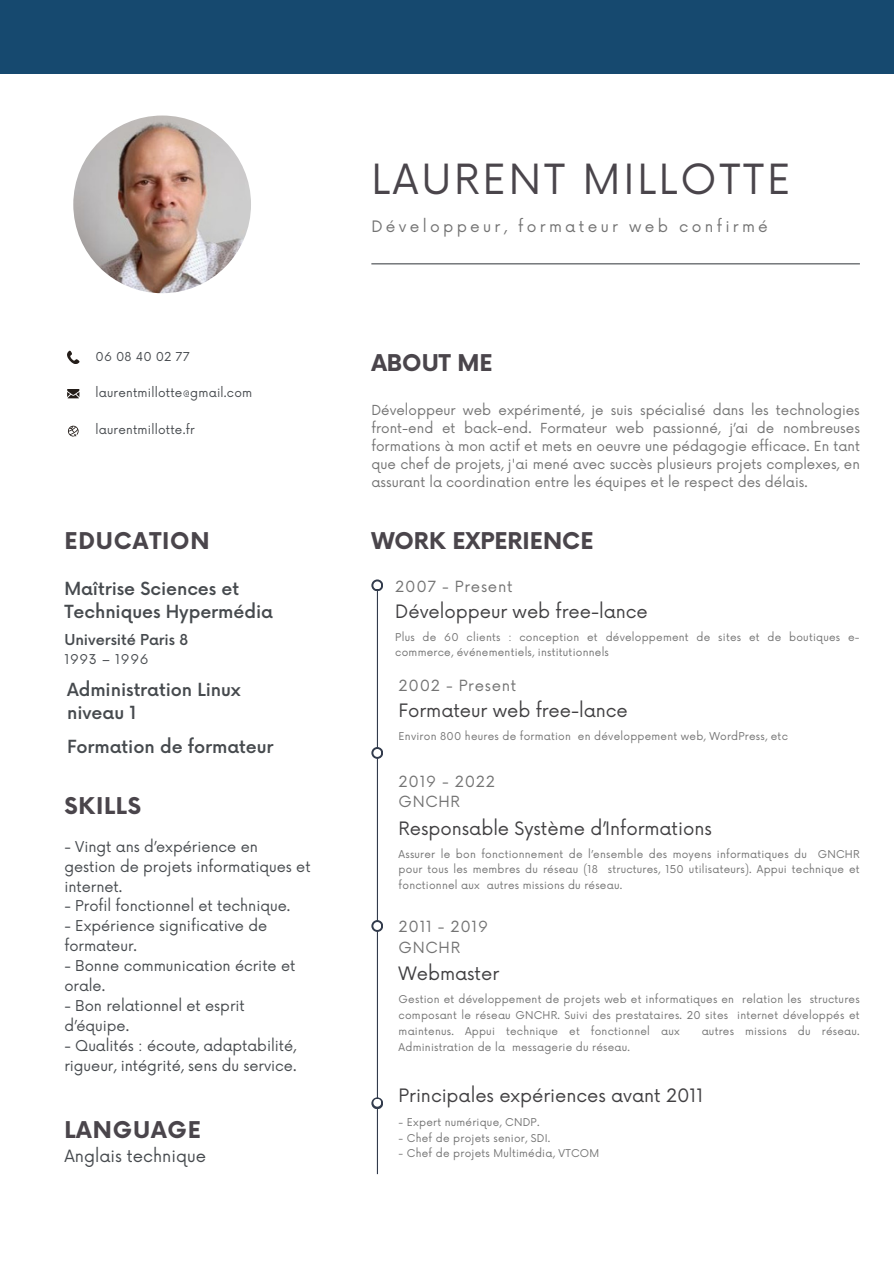
<style>
.page{position:relative;width:894px;height:1264px;background:#fff}
.page>*{position:absolute;margin:0;border:0;box-sizing:border-box;transform-origin:0 0}
.t1{font:40.5px "Now";letter-spacing:.07em;color:#4a454b}
.t2{font:700 22.5px "Now";letter-spacing:.035em;color:#4a454b}
.t3{font:700 22.5px "Now";color:#4a454b}
.t4{font:18px "Now";color:#414042}
.t5{font:500 17.55px/23.7px "Now";letter-spacing:-.005em;color:#464a4e}
.t6{font:16.5px "Now";color:#464a4e}
.t7{font:15.45px "Now";letter-spacing:.215em;color:#737373}
.t8{font:15px "Now";letter-spacing:.045em;color:#737373}
.t9{font:500 14.7px "Now";letter-spacing:-.005em;color:#464a4e}
.t10{font:14.55px/20px "Now";letter-spacing:-.005em;color:#464a4e}
.t11{font:13.5px/18px "Now";color:#737373;text-align:justify}
.t12{font:13.2px "Now";letter-spacing:.05em;color:#464a4e}
.t13{font:12px "Now";letter-spacing:.015em;color:#464a4e}
.t14{font:10.5px/15.8px "Now";letter-spacing:.02em;color:#737373;text-align:justify}
</style>
<div class="page">
<div style="left:0;top:0;width:893px;height:73px;background:#16496f"></div>
<img style="left:73px;top:115px;width:178px;height:178px;border-radius:50%">
<svg style="left:67px;top:350px;width:12px;height:14px"></svg>
<svg style="left:68px;top:426px;width:11px;height:11px"></svg>
<svg style="left:67px;top:389px;width:12px;height:9px"></svg>
<hr style="left:371px;top:263px;width:488px;height:1px;background:#464a4e">
<hr style="left:377px;top:585px;width:1px;height:589px;background:#323b4c">
<svg style="left:371px;top:579px;width:12px;height:12px"></svg>
<div style="left:373px;top:581px;width:8px;height:8px;background:#fff;border-radius:50%"></div>
<svg style="left:371px;top:920px;width:12px;height:11px"></svg>
<div style="left:373px;top:922px;width:8px;height:8px;background:#fff;border-radius:50%"></div>
<svg style="left:371px;top:747px;width:12px;height:11px"></svg>
<div style="left:373px;top:749px;width:8px;height:8px;background:#fff;border-radius:50%"></div>
<svg style="left:371px;top:1097px;width:12px;height:12px"></svg>
<div style="left:373px;top:1098px;width:8px;height:8px;background:#fff;border-radius:50%"></div>
<h1 class="t13" style="left:95px;top:350px;width:96px">06 08 40 02 77</h1>
<p class="t13" style="left:95px;top:385px;width:158px">laurentmillotte@gmail.com</p>
<p class="t13" style="left:95px;top:423px;width:100px">laurentmillotte.fr</p>
<h2 class="t2" style="left:64px;top:529px;width:147px">EDUCATION</h2>
<h6 class="t5" style="left:64px;top:577px;width:210px">Maîtrise Sciences et<br>Techniques Hypermédia</h6>
<p class="t9" style="left:64px;top:631px;width:125px">Université Paris 8</p>
<h3 class="t5" style="left:67px;top:678px;width:175px">Administration Linux niveau 1</h3>
<h3 class="t12" style="left:64px;top:651px;width:85px">1993 – 1996</h3>
<p class="t5" style="left:67px;top:736px;width:208px">Formation de formateur</p>
<p class="t2" style="left:64px;top:793px;width:78px">SKILLS</p>
<p class="t10" style="left:64px;top:837px;width:248px">- Vingt ans d’expérience en gestion de projets informatiques et internet.</p>
<p class="t10" style="left:64px;top:897px;width:227px">- Profil fonctionnel et technique.</p>
<h2 class="t10" style="left:64px;top:916px;width:204px">- Expérience significative de formateur.</h2>
<p class="t10" style="left:64px;top:956px;width:232px">- Bonne communication écrite et orale.</p>
<h2 class="t10" style="left:64px;top:996px;width:182px">- Bon relationnel et esprit d’équipe.</h2>
<h3 class="t10" style="left:64px;top:1036px;width:233px">- Qualités : écoute, adaptabilité, rigueur, intégrité, sens du service.</h3>
<p class="t2" style="left:64px;top:1117px;width:138px">LANGUAGE</p>
<p class="t6" style="left:64px;top:1146px;width:143px">Anglais technique</p>
<h2 class="t1" style="left:371px;top:156px;width:420px">LAURENT MILLOTTE</h2>
<h4 class="t7" style="left:371px;top:217px;width:398px">Développeur, formateur web confirmé</h4>
<p class="t2" style="left:371px;top:350px;width:123px">ABOUT ME</p>
<p class="t11" style="left:371px;top:402px;width:490px">Développeur web expérimenté, je suis spécialisé dans les technologies front-end et back-end. Formateur web passionné, j’ai de nombreuses formations à mon actif et mets en oeuvre une pédagogie efficace. En tant que chef de projets, j'ai mené avec succès plusieurs projets complexes, en assurant la coordination entre les équipes et le respect des délais.</p>
<p class="t3" style="left:371px;top:529px;width:223px">WORK EXPERIENCE</p>
<p class="t8" style="left:395px;top:578px;width:119px">2007 - Present</p>
<h4 class="t4" style="left:395px;top:601px;width:254px">Développeur web free-lance</h4>
<p class="t14" style="left:395px;top:629px;width:465px">Plus de 60 clients : conception et développement de sites et de boutiques e&shy;commerce, événementiels, institutionnels</p>
<h4 class="t8" style="left:398px;top:677px;width:119px">2002 - Present</h4>
<h5 class="t4" style="left:398px;top:700px;width:231px">Formateur web free-lance</h5>
<p class="t14" style="left:398px;top:728px;width:390px">Environ 800 heures de formation en développement web, WordPress, etc</p>
<h4 class="t8" style="left:398px;top:772px;width:98px">2019 - 2022</h4>
<p class="t8" style="left:398px;top:793px;width:63px">GNCHR</p>
<p class="t4" style="left:398px;top:818px;width:315px">Responsable Système d’Informations</p>
<h2 class="t14" style="left:398px;top:846px;width:462px">Assurer le bon fonctionnement de l’ensemble des moyens informatiques du GNCHR pour tous les membres du réseau (18 structures, 150 utilisateurs). Appui technique et fonctionnel aux autres missions du réseau.</h2>
<h4 class="t8" style="left:398px;top:918px;width:91px">2011 - 2019</h4>
<p class="t8" style="left:398px;top:938px;width:63px">GNCHR</p>
<h5 class="t4" style="left:398px;top:963px;width:102px">Webmaster</h5>
<p class="t14" style="left:398px;top:992px;width:462px">Gestion et développement de projets web et informatiques en relation les structures composant le réseau GNCHR. Suivi des prestataires. 20 sites internet développés et maintenus. Appui technique et fonctionnel aux</p>
<p class="t14" style="left:701px;top:1023px;width:159px">autres missions du réseau.</p>
<p class="t14" style="left:398px;top:1039px;width:233px">Administration de la messagerie du réseau.</p>
<p class="t4" style="left:398px;top:1085px;width:306px">Principales expériences avant 2011</p>
<h4 class="t14" style="left:398px;top:1114px;width:142px">- Expert numérique, CNDP.</h4>
<p class="t14" style="left:398px;top:1130px;width:153px">- Chef de projets senior, SDI.</p>
<p class="t14" style="left:398px;top:1146px;width:202px">- Chef de projets Multimédia, VTCOM</p>
</div>
